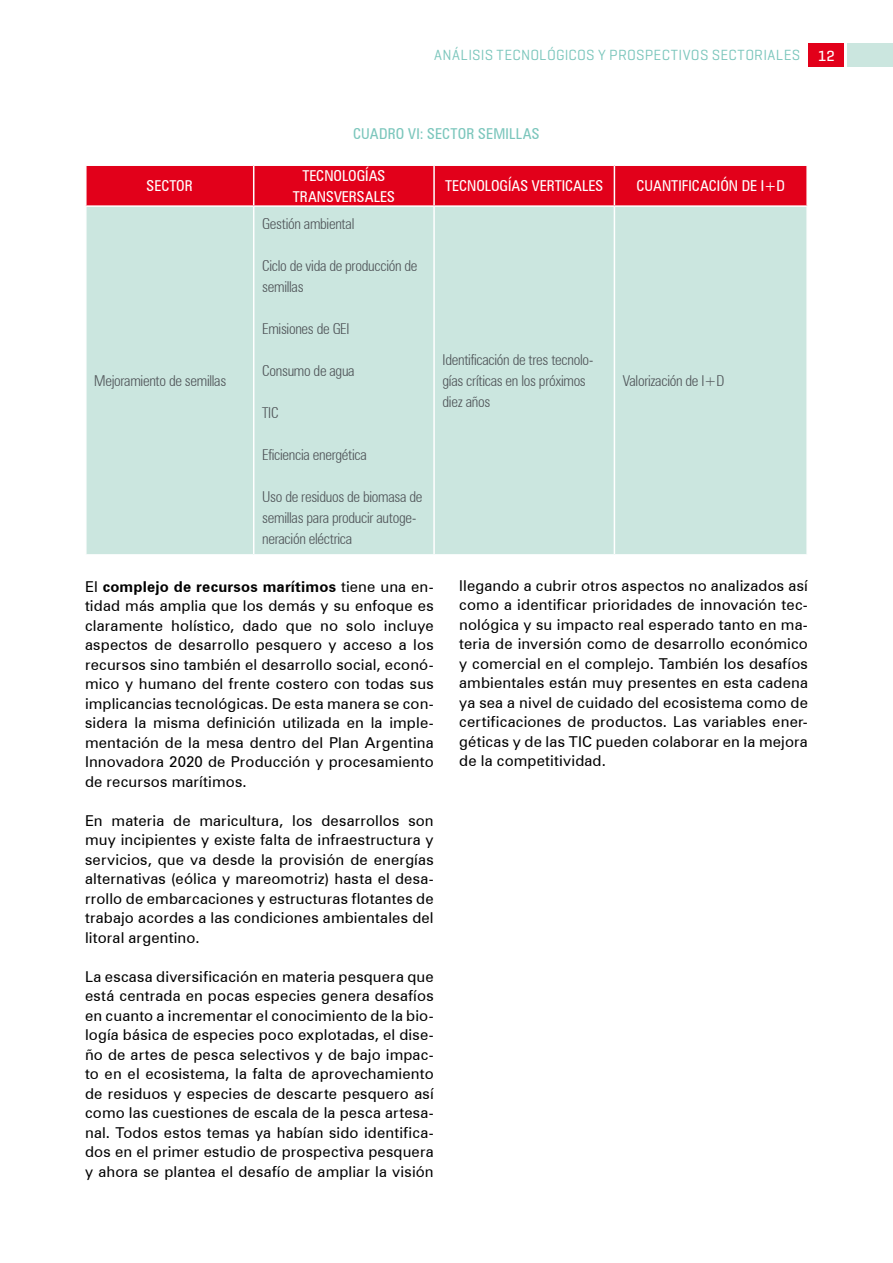
<style>
.page{position:relative;width:893px;height:1263px;background:#fff}
.page>*{position:absolute;margin:0;border:0;box-sizing:border-box;transform-origin:0 0}
.t1{font:15px/19.5px "Zurich BT";letter-spacing:.01em;color:#000;text-align:justify}
.t2{font:300 condensed 15px/21px "Zurich BT";letter-spacing:-.02em;color:#505559}
.t3{font:condensed 15px "Zurich BT";color:#fff}
.t4{font:15px "Geogrotesque";letter-spacing:.02em;color:#7bc6bc}
.t5{font:condensed 15px "Zurich BT";letter-spacing:.01em;color:#7bc6bc}
.s1{font-weight:500;color:#fff}
.s2{font-weight:700}
</style>
<div class="page">
<div style="left:809px;top:43px;width:35px;height:24px;background:#e2001a"></div>
<div style="left:847px;top:43px;width:46px;height:24px;background:#cbe6df"></div>
<div style="left:87px;top:166px;width:719px;height:39px;background:#e2001a"></div>
<div style="left:87px;top:207px;width:719px;height:347px;background:#cbe6df"></div>
<hr style="left:253px;top:166px;width:1px;height:39px;background:#fff">
<hr style="left:433px;top:166px;width:2px;height:39px;background:#fff">
<hr style="left:614px;top:166px;width:1px;height:39px;background:#fff">
<hr style="left:253px;top:207px;width:1px;height:347px;background:#fff">
<hr style="left:433px;top:207px;width:2px;height:347px;background:#fff">
<hr style="left:614px;top:207px;width:1px;height:347px;background:#fff">
<p class="t4" style="left:434px;top:46px;width:402px">ANÁLISIS TECNOLÓGICOS Y PROSPECTIVOS SECTORIALES <span class="s1">12</span></p>
<p class="t3" style="left:147px;top:177px;width:32px">SECTOR</p>
<p class="t2" style="left:94px;top:370px;width:134px">Mejoramiento de semillas</p>
<p class="t5" style="left:353px;top:125px;width:188px">CUADRO VI: SECTOR SEMILLAS</p>
<p class="t3" style="left:302px;top:166px;width:31px">TECNOLOG</p>
<p class="t3" style="left:365px;top:166px;width:22px">ÍAS</p>
<p class="t3" style="left:293px;top:187px;width:10px">TRAN</p>
<p class="t3" style="left:326px;top:187px;width:70px">SVERSALES</p>
<p class="t2" style="left:262px;top:213px;width:94px">Gestión ambiental</p>
<p class="t2" style="left:262px;top:255px;width:157px">Ciclo de vida de producción de semillas</p>
<p class="t2" style="left:262px;top:318px;width:89px">Emisiones de GEI</p>
<p class="t2" style="left:262px;top:360px;width:94px">Consumo de agua</p>
<p class="t2" style="left:262px;top:402px;width:18px">TIC</p>
<p class="t2" style="left:262px;top:444px;width:106px">Eficiencia energética</p>
<p class="t2" style="left:262px;top:486px;width:162px">Uso de residuos de biomasa de semillas para producir autoge&shy;neración eléctrica</p>
<p class="t3" style="left:445px;top:177px;width:31px">TECNOLOG</p>
<p class="t3" style="left:508px;top:177px;width:97px">ÍAS VERTICALES</p>
<p class="t3" style="left:636px;top:177px;width:18px">CUANT</p>
<p class="t3" style="left:678px;top:177px;width:108px">IFICACIÓN DE I+D</p>
<p class="t2" style="left:443px;top:349px;width:152px">Identificación de tres tecnolo&shy;gías críticas en los próximos diez años</p>
<p class="t2" style="left:623px;top:370px;width:103px">Valorización de I+D</p>
<p class="t1" style="left:85px;top:576px;width:350px">El <span class="s2">complejo de recursos marítimos</span> tiene una en&shy;tidad más amplia que los demás y su enfoque es claramente holístico, dado que no solo incluye aspectos de desarrollo pesquero y acceso a los recursos sino también el desarrollo social, econó&shy;mico y humano del frente costero con todas sus implicancias tecnológicas. De esta manera se con&shy;sidera la misma definición utilizada en la imple&shy;mentación de la mesa dentro del Plan Argentina Innovadora 2020 de Producción y procesamiento de recursos marítimos.</p>
<p class="t1" style="left:85px;top:810px;width:350px">En materia de maricultura, los desarrollos son muy incipientes y existe falta de infraestructura y servicios, que va desde la provisión de energías alternativas (eólica y mareomotriz) hasta el desa&shy;rrollo de embarcaciones y estructuras flotantes de trabajo acordes a las condiciones ambientales del litoral argentino.</p>
<p class="t1" style="left:85px;top:966px;width:350px">La escasa diversificación en materia pesquera que está centrada en pocas especies genera desafíos en cuanto a incrementar el conocimiento de la bio&shy;logía básica de especies poco explotadas, el dise&shy;ño de artes de pesca selectivos y de bajo impac&shy;to en el ecosistema, la falta de aprovechamiento de residuos y especies de descarte pesquero así como las cuestiones de escala de la pesca artesa&shy;nal. Todos estos temas ya habían sido identifica&shy;dos en el primer estudio de prospectiva pesquera y ahora se plantea el desafío de ampliar la visión</p>
<p class="t1" style="left:459px;top:575px;width:350px">llegando a cubrir otros aspectos no analizados así como a identificar prioridades de innovación tec&shy;nológica y su impacto real esperado tanto en ma&shy;teria de inversión como de desarrollo económico y comercial en el complejo. También los desafíos ambientales están muy presentes en esta cadena ya sea a nivel de cuidado del ecosistema como de certificaciones de productos. Las variables ener&shy;géticas y de las TIC pueden colaborar en la mejora de la competitividad.</p>
</div>
